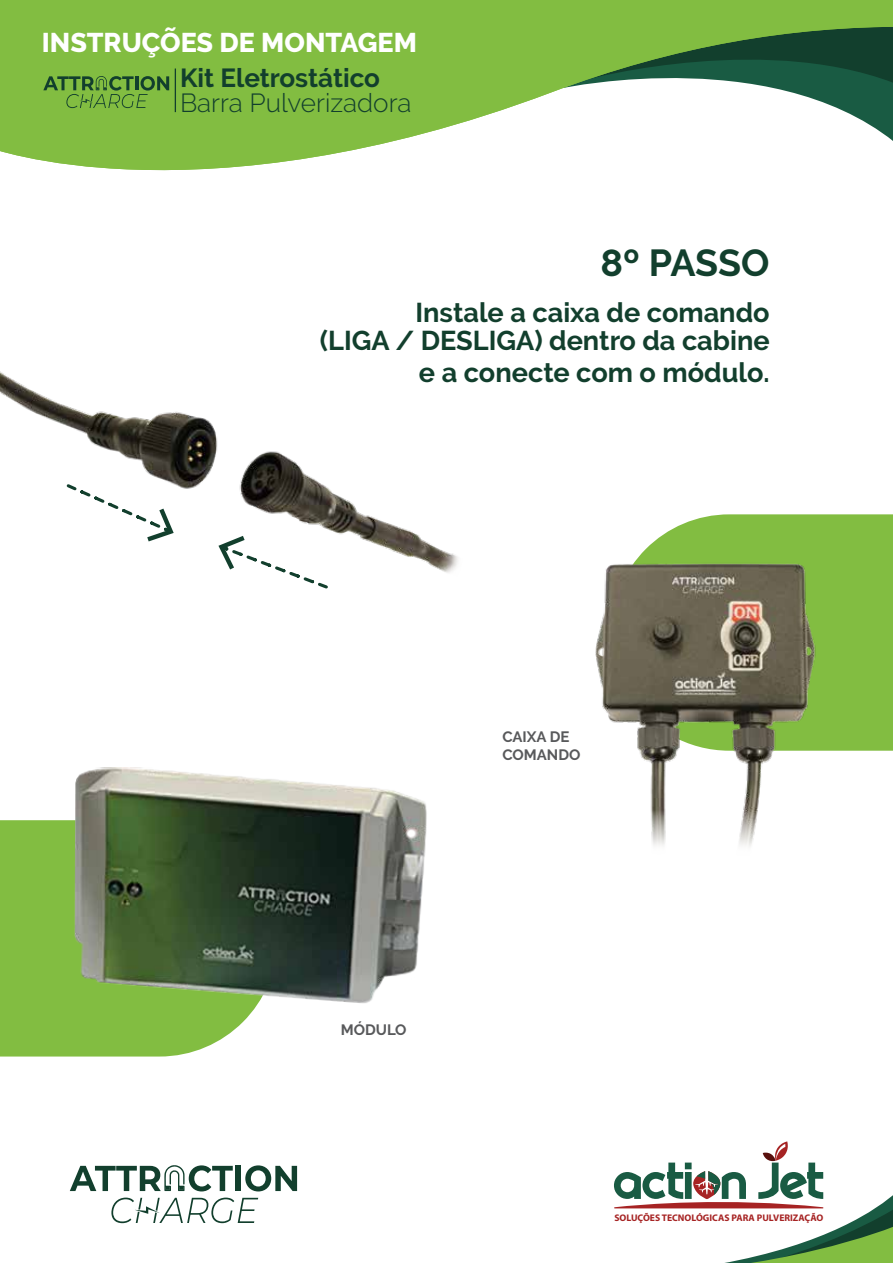
<style>
.page{position:relative;width:893px;height:1263px;background:#fff}
.page>*{position:absolute;margin:0;border:0;box-sizing:border-box;transform-origin:0 0}
.t1{font:700 37.5px "Raleway";color:#123f2d}
.t2{font:700 27.15px/28.5px "Raleway";color:#123f2d;text-align:right}
.t3{font:800 27px "Raleway";color:#fff}
.t4{font:300 26.1px "Raleway";color:#123f2d}
.t5{font:700 26.1px "Raleway";color:#123f2d}
.t6{font:700 15px/18px "Raleway";color:#58595b}
.t7{font:700 9.6px "Myriad Pro";color:#a62323}
</style>
<div class="page">
<svg style="left:0;top:0;width:893px;height:171px;fill:#82bd41"></svg>
<div style="left:0;top:820px;width:257px;height:236px;background:#82bd41"></div>
<div style="left:657px;top:514px;width:236px;height:237px;background:#82bd41"></div>
<svg style="left:614px;top:1141px;width:279px;height:122px"></svg>
<img style="left:595px;top:539px;width:242px;height:270px">
<img style="left:0;top:371px;width:458px;height:202px">
<img style="left:72px;top:767px;width:355px;height:238px">
<svg style="left:64px;top:482px;width:110px;height:59px"></svg>
<svg style="left:218px;top:536px;width:112px;height:53px"></svg>
<hr style="left:175px;top:69px;width:1px;height:43px;background:#123f2d">
<svg style="left:43px;top:76px;width:126px;height:32px;background:#669d3b"></svg>
<div style="left:236px;top:1166px;width:5px;height:25px;background:#123f2d"></div>
<svg style="left:245px;top:1165px;width:52px;height:26px"></svg>
<svg style="left:70px;top:1165px;width:163px;height:26px"></svg>
<svg style="left:111px;top:1197px;width:147px;height:26px"></svg>
<p class="t3" style="left:42px;top:27px;width:377px">INSTRUÇÕES DE MONTAGEM</p>
<p class="t5" style="left:180px;top:63px;width:202px">Kit Eletrostático</p>
<p class="t4" style="left:180px;top:88px;width:233px">Barra Pulverizadora</p>
<h1 class="t1" style="left:601px;top:241px;width:171px">8º PASSO</h1>
<p class="t2" style="left:320px;top:298px;width:451px">Instale a caixa de comando<br>(LIGA / DESLIGA) dentro da cabine</p>
<p class="t2" style="left:419px;top:358px;width:352px">e a conecte com o módulo.</p>
<p class="t6" style="left:502px;top:727px;width:80px">CAIXA DE<br>COMANDO</p>
<p class="t6" style="left:341px;top:1021px;width:67px">MÓDULO</p>
<p class="t7" style="left:614px;top:1211px;width:211px">SOLUÇÕES TECNOLÓGICAS PARA PULVERIZAÇÃO</p>
</div>
